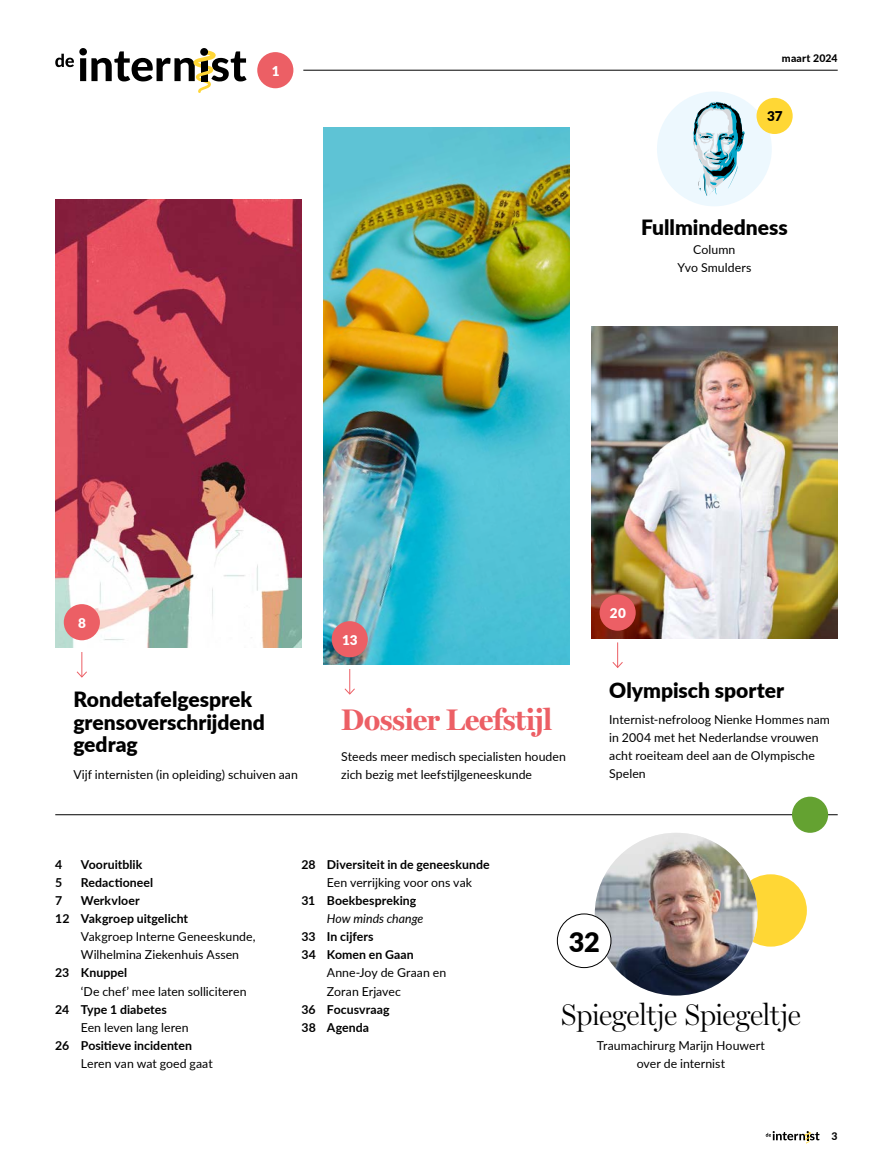
<style>
.page{position:relative;width:893px;height:1170px;background:#fff}
.page>*{position:absolute;margin:0;border:0;box-sizing:border-box;transform-origin:0 0}
.t1{font:300 30px "Miller Display";letter-spacing:-.02em;color:#000}
.t2{font:700 30px "Miller Display";color:#ec5f65}
.t3{font:900 27px "Lato";color:#000}
.t4{font:900 21px/22.5px "Lato";color:#000}
.t5{font:900 13.5px "Lato";color:#fff}
.t6{font:900 13.5px "Lato";color:#000}
.t7{font:12.3px/18px "Lato";letter-spacing:.005em;color:#000}
.t8{font:700 12.3px/18px "Lato";letter-spacing:.005em;color:#000}
.t9{font:italic 12.3px "Lato";color:#000}
.t10{font:800 10.5px "Lato";letter-spacing:.02em;color:#000}
</style>
<div class="page">
<hr style="left:55px;top:814px;width:783px;height:1px;background:#000">
<div style="left:792px;top:796px;width:36px;height:36px;background:#64a231;border-radius:50%"></div>
<div style="left:735px;top:874px;width:72px;height:72px;background:#ffd735;border-radius:50%"></div>
<img style="left:595px;top:832px;width:162px;height:163px;border-radius:81px">
<div style="left:557px;top:913px;width:54px;height:54px;background:#fff;border-radius:50%"></div>
<div style="left:557px;top:913px;width:54px;height:54px;border:1px solid #000;border-radius:50%"></div>
<img style="left:591px;top:326px;width:247px;height:312px">
<svg style="left:612px;top:642px;width:11px;height:26px"></svg>
<div style="left:600px;top:594px;width:36px;height:36px;background:#ec5f65;border-radius:50%"></div>
<img style="left:323px;top:128px;width:247px;height:536px">
<svg style="left:344px;top:669px;width:11px;height:26px"></svg>
<div style="left:332px;top:621px;width:36px;height:36px;background:#ec5f65;border-radius:50%"></div>
<img style="left:55px;top:200px;width:247px;height:447px">
<svg style="left:76px;top:652px;width:11px;height:26px"></svg>
<div style="left:64px;top:604px;width:36px;height:36px;background:#ec5f65;border-radius:50%"></div>
<div style="left:257px;top:52px;width:36px;height:36px;background:#ec5f65;border-radius:50%"></div>
<div style="left:657px;top:91px;width:115px;height:115px;background:#edf8fe;border-radius:50%"></div>
<svg style="left:693px;top:102px;width:51px;height:94px"></svg>
<div style="left:756px;top:98px;width:37px;height:36px;background:#ffd735;border-radius:50%"></div>
<svg style="left:766px;top:1131px;width:54px;height:12px"></svg>
<hr style="left:303px;top:70px;width:535px;height:1px;background:#000">
<svg style="left:55px;top:48px;width:192px;height:45px"></svg>
<p class="t5" style="left:272px;top:65px;width:9px">1</p>
<p class="t10" style="left:782px;top:52px;width:57px">maart 2024</p>
<p class="t6" style="left:767px;top:111px;width:17px">37</p>
<h3 class="t4" style="left:641px;top:217px;width:148px">Fullmindedness</h3>
<p class="t7" style="left:677px;top:241px;width:75px;text-align:center">Column<br>Yvo Smulders</p>
<p class="t5" style="left:78px;top:617px;width:9px">8</p>
<h3 class="t4" style="left:73px;top:689px;width:193px">Rondetafelgesprek grensoverschrijdend gedrag</h3>
<p class="t7" style="left:73px;top:766px;width:226px">Vijf internisten (in opleiding) schuiven aan</p>
<p class="t5" style="left:342px;top:634px;width:17px">13</p>
<h1 class="t2" style="left:341px;top:707px;width:212px">Dossier Leefstijl</h1>
<p class="t7" style="left:341px;top:748px;width:226px">Steeds meer medisch specialisten houden zich bezig met leefstijlgeneeskunde</p>
<p class="t5" style="left:610px;top:607px;width:17px">20</p>
<h3 class="t4" style="left:609px;top:680px;width:176px">Olympisch sporter</h3>
<p class="t7" style="left:609px;top:711px;width:222px">Internist-nefroloog Nienke Hommes nam in 2004 met het Nederlandse vrouwen acht roeiteam deel aan de Olympische<br>Spelen</p>
<p class="t8" style="left:55px;top:856px;width:9px">4</p>
<p class="t8" style="left:81px;top:856px;width:63px">Vooruitblik</p>
<p class="t8" style="left:55px;top:873px;width:9px">5</p>
<p class="t8" style="left:81px;top:873px;width:74px">Redactioneel</p>
<p class="t8" style="left:55px;top:892px;width:9px">7</p>
<p class="t8" style="left:55px;top:892px;width:134px;text-indent:26px">Werkvloer<br>12 Vakgroep uitgelicht</p>
<p class="t7" style="left:81px;top:928px;width:176px">Vakgroep Interne Geneeskunde,<br>Wilhelmina Ziekenhuis Assen</p>
<p class="t8" style="left:55px;top:963px;width:73px">23 Knuppel</p>
<p class="t7" style="left:81px;top:982px;width:167px">‘De chef’ mee laten solliciteren</p>
<p class="t8" style="left:55px;top:1001px;width:113px">24 Type 1 diabetes</p>
<p class="t7" style="left:81px;top:1018px;width:109px">Een leven lang leren</p>
<p class="t8" style="left:55px;top:1035px;width:138px">26 Positieve incidenten</p>
<p class="t7" style="left:81px;top:1055px;width:133px">Leren van wat goed gaat</p>
<p class="t8" style="left:301px;top:854px;width:190px">28 Diversiteit in de geneeskunde</p>
<p class="t7" style="left:327px;top:874px;width:147px">Een verrijking voor ons vak</p>
<p class="t8" style="left:301px;top:891px;width:116px">31 Boekbespreking</p>
<p class="t9" style="left:327px;top:914px;width:98px">How minds change</p>
<p class="t8" style="left:301px;top:927px;width:114px">33 In cijfers<br>34 Komen en Gaan</p>
<p class="t7" style="left:327px;top:964px;width:121px">Anne-Joy de Graan en<br>Zoran Erjavec</p>
<p class="t8" style="left:301px;top:1001px;width:90px">36 Focusvraag<br>38 Agenda</p>
<h2 class="t3" style="left:569px;top:930px;width:32px">32</h2>
<h1 class="t1" style="left:561px;top:1001px;width:241px">Spiegeltje Spiegeltje</h1>
<p class="t7" style="left:597px;top:1037px;width:170px;text-align:center">Traumachirurg Marijn Houwert over de internist</p>
<p class="t10" style="left:832px;top:1130px;width:8px">3</p>
</div>
